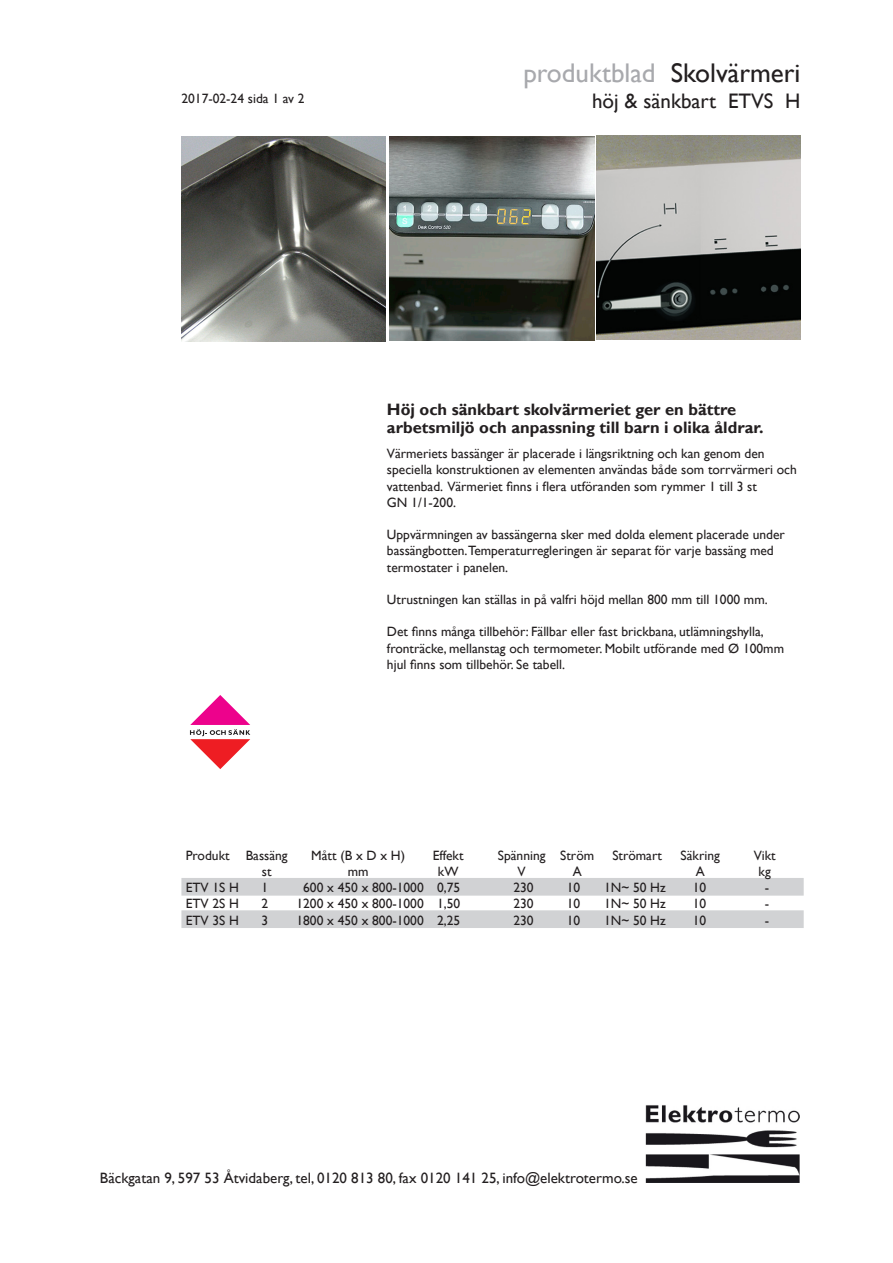
<style>
.page{position:relative;width:893px;height:1263px;background:#fff}
.page>*{position:absolute;margin:0;border:0;box-sizing:border-box;transform-origin:0 0}
.t1{font:27px "Gill Sans";color:#a8a9ad}
.t2{font:21px "Gill Sans";color:#231f20}
.Rubrik_2{font:700 16.5px/18px "Gill Sans";color:#231f20}
.t3{font:15px "Gill Sans";color:#231f20}
.Brödtext_1{font:13.5px/16.2px "Gill Sans";color:#231f20}
.Lista_fakta_grå_rad{font:13.5px "Gill Sans";color:#231f20}
.Lista_fakta_rubrikra{font:13.5px "Gill Sans";color:#231f20}
.Lista_fakta_vit_rad{font:13.5px "Gill Sans";color:#231f20}
.s1{color:#231f20}
</style>
<div class="page">
<img style="left:596px;top:136px;width:205px;height:204px">
<div style="left:181px;top:878px;width:623px;height:18px;background:#d1d2d4"></div>
<div style="left:181px;top:910px;width:623px;height:18px;background:#d1d2d4"></div>
<img style="left:181px;top:136px;width:205px;height:205px">
<img style="left:390px;top:136px;width:204px;height:204px">
<svg style="left:189px;top:695px;width:62px;height:74px"></svg>
<img style="left:645px;top:1105px;width:154px;height:77px">
<p class="Brödtext_1" style="left:181px;top:90px;width:125px">2017-02-24 sida 1 av 2</p>
<p class="t1" style="left:523px;top:58px;width:279px">produktblad <span class="s1">Skolvärmeri</span></p>
<p class="t2" style="left:592px;top:88px;width:210px">höj &amp; sänkbart ETVS H</p>
<p class="Rubrik_2" style="left:387px;top:401px;width:378px">Höj och sänkbart skolvärmeriet ger en bättre arbetsmiljö och anpassning till barn i olika åldrar.</p>
<p class="Brödtext_1" style="left:387px;top:446px;width:411px">Värmeriets bassänger är placerade i längsriktning och kan genom den speciella konstruktionen av elementen användas både som torrvärmeri och vattenbad. Värmeriet finns i flera utföranden som rymmer 1 till 3 st</p>
<p class="Brödtext_1" style="left:387px;top:494px;width:71px">GN 1/1-200.</p>
<p class="Brödtext_1" style="left:387px;top:527px;width:399px">Uppvärmningen av bassängerna sker med dolda element placerade under bassängbotten.Temperaturregleringen är separat för varje bassäng med termostater i panelen.</p>
<p class="Brödtext_1" style="left:387px;top:591px;width:382px">Utrustningen kan ställas in på valfri höjd mellan 800 mm till 1000 mm.</p>
<p class="Brödtext_1" style="left:387px;top:624px;width:399px">Det finns många tillbehör: Fällbar eller fast brickbana, utlämningshylla, fronträcke, mellanstag och termometer. Mobilt utförande med Ø 100mm hjul finns som tillbehör. Se tabell.</p>
<p class="Lista_fakta_rubrikra" style="left:186px;top:847px;width:104px">Produkt Bassäng</p>
<p class="Lista_fakta_rubrikra" style="left:311px;top:847px;width:95px">Mått (B x D x H)</p>
<p class="Lista_fakta_rubrikra" style="left:433px;top:847px;width:32px">Effekt</p>
<p class="Lista_fakta_rubrikra" style="left:498px;top:847px;width:98px">Spänning Ström</p>
<p class="Lista_fakta_rubrikra" style="left:612px;top:847px;width:51px">Strömart</p>
<p class="Lista_fakta_rubrikra" style="left:681px;top:847px;width:41px">Säkring</p>
<p class="Lista_fakta_rubrikra" style="left:754px;top:847px;width:24px">Vikt</p>
<p class="Lista_fakta_rubrikra" style="left:262px;top:864px;width:11px">st</p>
<p class="Lista_fakta_rubrikra" style="left:348px;top:864px;width:22px">mm</p>
<p class="Lista_fakta_rubrikra" style="left:438px;top:864px;width:22px">kW</p>
<p class="Lista_fakta_rubrikra" style="left:518px;top:864px;width:10px">V</p>
<p class="Lista_fakta_rubrikra" style="left:573px;top:864px;width:11px">A</p>
<p class="Lista_fakta_rubrikra" style="left:696px;top:864px;width:11px">A</p>
<p class="Lista_fakta_rubrikra" style="left:759px;top:864px;width:14px">kg</p>
<p class="Lista_fakta_grå_rad" style="left:186px;top:880px;width:55px">ETV 1S H</p>
<p class="Lista_fakta_grå_rad" style="left:261px;top:880px;width:8px">1</p>
<p class="Lista_fakta_grå_rad" style="left:303px;top:880px;width:159px">600 x 450 x 800-1000 0,75</p>
<p class="Lista_fakta_grå_rad" style="left:513px;top:880px;width:22px">230</p>
<p class="Lista_fakta_grå_rad" style="left:567px;top:880px;width:15px">10</p>
<p class="Lista_fakta_grå_rad" style="left:604px;top:880px;width:63px">1N~ 50 Hz</p>
<p class="Lista_fakta_grå_rad" style="left:693px;top:880px;width:15px">10</p>
<p class="Lista_fakta_grå_rad" style="left:765px;top:880px;width:6px">-</p>
<p class="Lista_fakta_vit_rad" style="left:186px;top:896px;width:55px">ETV 2S H</p>
<p class="Lista_fakta_vit_rad" style="left:261px;top:896px;width:8px">2</p>
<p class="Lista_fakta_vit_rad" style="left:296px;top:896px;width:165px">1200 x 450 x 800-1000 1,50</p>
<p class="Lista_fakta_vit_rad" style="left:513px;top:896px;width:22px">230</p>
<p class="Lista_fakta_vit_rad" style="left:567px;top:896px;width:15px">10</p>
<p class="Lista_fakta_vit_rad" style="left:604px;top:896px;width:63px">1N~ 50 Hz</p>
<p class="Lista_fakta_vit_rad" style="left:693px;top:896px;width:15px">10</p>
<p class="Lista_fakta_vit_rad" style="left:765px;top:896px;width:6px">-</p>
<p class="Lista_fakta_grå_rad" style="left:186px;top:912px;width:55px">ETV 3S H</p>
<p class="Lista_fakta_grå_rad" style="left:261px;top:912px;width:8px">3</p>
<p class="Lista_fakta_grå_rad" style="left:296px;top:912px;width:165px">1800 x 450 x 800-1000 2,25</p>
<p class="Lista_fakta_grå_rad" style="left:513px;top:912px;width:22px">230</p>
<p class="Lista_fakta_grå_rad" style="left:567px;top:912px;width:15px">10</p>
<p class="Lista_fakta_grå_rad" style="left:604px;top:912px;width:63px">1N~ 50 Hz</p>
<p class="Lista_fakta_grå_rad" style="left:693px;top:912px;width:15px">10</p>
<p class="Lista_fakta_grå_rad" style="left:765px;top:912px;width:6px">-</p>
<p class="t3" style="left:100px;top:1170px;width:539px">Bäckgatan 9, 597 53 Åtvidaberg, tel, 0120 813 80, fax 0120 141 25, info@elektrotermo.se</p>
</div>
